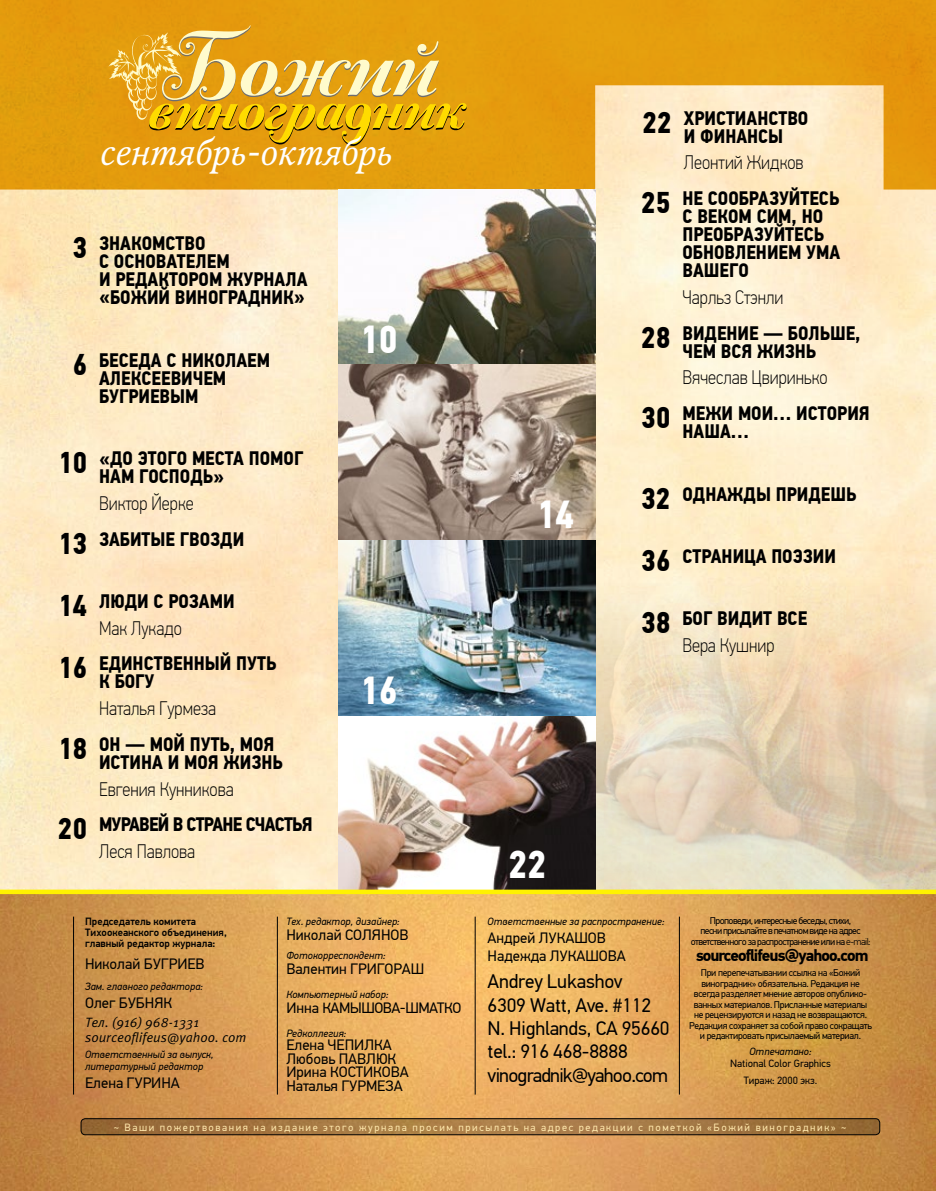
<style>
.page{position:relative;width:936px;height:1191px;background:#fff}
.page>*{position:absolute;margin:0;border:0;box-sizing:border-box;transform-origin:0 0}
.t1{font:700 39px "PF Din Text Cond Pro";color:#fff}
.t2{font:italic 36px "Octava";color:#fff}
.t3{font:700 19.5px/18px "PF Din Text Cond Pro";color:#000}
.t4{font:19.5px/23.4px "PF Din Text Pro";letter-spacing:-.01em;color:#000}
.t5{font:100 19.5px/35.8px "PF Din Text Cond Pro";color:#000;text-align:center}
.t6{font:700 19.5px/35.7px "PF Din Text Cond Pro";letter-spacing:-.04em;color:#000}
.t7{font:700 16.5px "PF Din Text Pro";letter-spacing:-.06em;color:#000}
.t8{font:15px/13.5px "PF Din Text Pro";color:#000}
.t9{font:15px "PF Din Text Pro";letter-spacing:-.03em;color:#000}
.t10{font:italic 13.5px/15px "Meta Pro";color:#000}
.t11{font:italic 10.5px/12px "PF Din Text Pro";color:#000}
.t12{font:10.5px "PF Din Text Pro";letter-spacing:.15em;color:#ffe7ab}
.t13{font:500 10.5px/11.2px "PF Din Text Pro";color:#000}
.t14{font:10.5px/16.8px "PF Din Text Pro";color:#000;text-align:center}
.t15{font:9.75px/10.5px "PF Din Text Pro";letter-spacing:-.03em;color:#000;text-align:center}
.t16{font:9.75px/10.5px "PF Din Text Pro";letter-spacing:-.06em;color:#000;text-align:center}
.s1{font-size:30px}
.s2{font-weight:100}
.s3{font-weight:700;font-size:30px}
.s4{font-weight:700}
.s5{font-weight:300}
</style>
<div class="page">
<img style="left:0;top:189px;width:935px;height:1002px">
<img style="left:595px;top:580px;width:340px;height:309px">
<img style="left:338px;top:715px;width:257px;height:174px">
<svg style="left:0;top:0;width:935px;height:189px;background:#e9ac36"></svg>
<hr style="left:277px;top:916px;width:1px;height:178px;background:#000">
<hr style="left:475px;top:916px;width:1px;height:178px;background:#000">
<hr style="left:679px;top:916px;width:1px;height:178px;background:#000">
<hr style="left:73px;top:916px;width:1px;height:178px;background:#000">
<div style="left:0;top:889px;width:935px;height:5px;background:#fff200"></div>
<svg style="left:81px;top:1118px;width:798px;height:16px;background:#a27540"></svg>
<div style="left:81px;top:1118px;width:798px;height:17px;border:1px solid #000;border-radius:4px"></div>
<svg style="left:108px;top:25px;width:358px;height:121px;background:#e3aa27"></svg>
<svg style="left:338px;top:189px;width:257px;height:176px"></svg>
<svg style="left:338px;top:365px;width:257px;height:175px;background:#ae9d90"></svg>
<img style="left:338px;top:540px;width:257px;height:175px">
<h2 class="t2" style="left:100px;top:132px;width:293px">сентябрь-октябрь</h2>
<p class="t3" style="left:99px;top:235px;width:210px;text-indent:-27px"><span class="s1">3</span> Знакомство<br>с основателем<br>и редактором журнала «Божий виноградник»</p>
<p class="t3" style="left:99px;top:351px;width:172px;text-indent:-27px"><span class="s1">6</span> Беседа с Н иколаем<br>Алексеевичем<br>Бугриевым</p>
<p class="t3" style="left:99px;top:450px;width:206px;text-indent:-41px"><span class="s1">10</span> «До этого места помог нам Господь»</p>
<p class="t3" style="left:58px;top:485px;width:188px;line-height:35.8px;text-align:center"><span class="s2">Виктор Йерке<br></span><span class="s1">13</span> Забитые гвозди</p>
<p class="t3" style="left:58px;top:588px;width:178px;line-height:26.5px;text-align:center"><span class="s1">14</span> Люди с розами<br><span class="s2">Мак Лукадо</span></p>
<p class="t3" style="left:99px;top:655px;width:179px;text-indent:-41px"><span class="s1">16</span> Единственный путь к богу</p>
<p class="t5" style="left:58px;top:690px;width:218px;text-align:left;text-indent:41px">Наталья Гурмеза<br><span class="s3">18</span> <span class="s4">Он — мой путь, моя</span></p>
<p class="t3" style="left:99px;top:753px;width:185px">истина и моя жизнь</p>
<p class="t6" style="left:58px;top:771px;width:256px;text-indent:41px"><span class="s2">Евгения Кунникова<br></span><span class="s1">20</span> Муравей в стране счастья</p>
<p class="t5" style="left:99px;top:833px;width:98px">Леся Павлова</p>
<h1 class="t1" style="left:359px;top:316px;width:40px">10</h1>
<h1 class="t1" style="left:359px;top:667px;width:40px">16</h1>
<h1 class="t1" style="left:536px;top:491px;width:40px">14</h1>
<p class="t3" style="left:683px;top:109px;width:126px;text-indent:-41px"><span class="s1">22</span> Христианство и финансы</p>
<p class="t3" style="left:641px;top:145px;width:200px;line-height:35.8px;text-align:center"><span class="s2">Леонтий Жидков<br></span><span class="s1">25</span> Не сообразуйтесь</p>
<p class="t3" style="left:682px;top:208px;width:159px">с веком сим, но преобразуйтесь обновлением ума вашего</p>
<p class="t3" style="left:641px;top:279px;width:221px;line-height:35.8px;text-indent:41px"><span class="s2">Чарльз Стэнли<br></span><span class="s1">28</span> Видение — больше,</p>
<p class="t3" style="left:682px;top:342px;width:135px">чем вся жизнь</p>
<p class="t5" style="left:641px;top:360px;width:230px">Вячеслав Цвиринько<br><span class="s3">30</span> <span class="s4">Межи мои… История</span></p>
<p class="t3" style="left:682px;top:423px;width:68px">наша…</p>
<p class="t3" style="left:641px;top:485px;width:217px"><span class="s1">32</span> Однажды придешь</p>
<p class="t3" style="left:641px;top:547px;width:196px"><span class="s1">36</span> Страница поэзии</p>
<p class="t3" style="left:641px;top:606px;width:168px;line-height:26.5px;text-align:center"><span class="s1">38</span> Бог видит все<br><span class="s2">Вера Кушнир</span></p>
<h1 class="t1" style="left:508px;top:840px;width:40px">22</h1>
<p class="t16" style="left:690px;top:915px;width:181px">Проповеди, интересные беседы, стихи,<br>песни присылайте в печатном виде на адрес ответственного за распространение или на <span class="s5">e-mail:</span></p>
<p class="t7" style="left:696px;top:945px;width:174px">sourceoflifeus@yahoo.com</p>
<p class="t15" style="left:689px;top:967px;width:184px">При перепечатывании ссылка на «Божий виноградник» обязательна. Редакция не всегда разделяет мнение авторов опублико&shy;ванных материалов. Присланные материалы не рецензируются и назад не возвращаются.<br>Редакция сохраняет за собой право сокращать и редактировать присылаемый материал.</p>
<p class="t11" style="left:749px;top:1045px;width:63px">Отпечатано:</p>
<p class="t14" style="left:730px;top:1055px;width:102px">National Color Graphics<br>Тираж: 2000 экз.</p>
<p class="t12" style="left:114px;top:1120px;width:734px">~ В аши пожертвования на издание этого журнала просим присылать на адрес редакции с пометкой «Б ожий виноградник» ~</p>
<p class="t11" style="left:286px;top:915px;width:115px">Тех. редактор, дизайнер:</p>
<p class="t8" style="left:286px;top:927px;width:69px">Николай СОЛЯНОВ</p>
<p class="t11" style="left:286px;top:949px;width:101px">Фотокорреспондент:</p>
<p class="t8" style="left:286px;top:962px;width:139px">Валентин Григораш</p>
<p class="t11" style="left:286px;top:988px;width:104px">Компьютерный набор:</p>
<p class="t9" style="left:286px;top:998px;width:176px">И нна Камышова-Шматко</p>
<p class="t11" style="left:286px;top:1027px;width:61px">Редколлегия:</p>
<p class="t8" style="left:286px;top:1038px;width:124px">Елена Чепилка<br>Любовь Павлюк<br>Ирина Костикова<br>Наталья Гурмеза</p>
<p class="t11" style="left:487px;top:915px;width:178px">Ответственные за распространение:</p>
<p class="t8" style="left:487px;top:928px;width:140px;line-height:18px">Андрей Лукашов<br>Надежда Лукашова</p>
<p class="t4" style="left:487px;top:970px;width:183px">Andrey Lukashov<br>6309 Watt, Ave. #112<br>N. Highlands, CA 95660 tel.: 916 468-8888 vinogradnik@yahoo.com</p>
<p class="t13" style="left:85px;top:915px;width:143px">Председатель комитета<br>Тихоокеанского объединения, главный редактор журнала:</p>
<p class="t8" style="left:85px;top:957px;width:121px">Николай Бугриев</p>
<p class="t11" style="left:85px;top:980px;width:119px">Зам. главного редактора:</p>
<p class="t8" style="left:85px;top:996px;width:89px">Олег Бубняк</p>
<p class="t10" style="left:85px;top:1015px;width:163px">Tел. (916) 968-1331 sourceoflifeus@yahoo. com</p>
<p class="t11" style="left:85px;top:1048px;width:130px">Ответственный за выпуск, литературный редактор</p>
<p class="t8" style="left:85px;top:1076px;width:96px">Елена Гурина</p>
</div>
